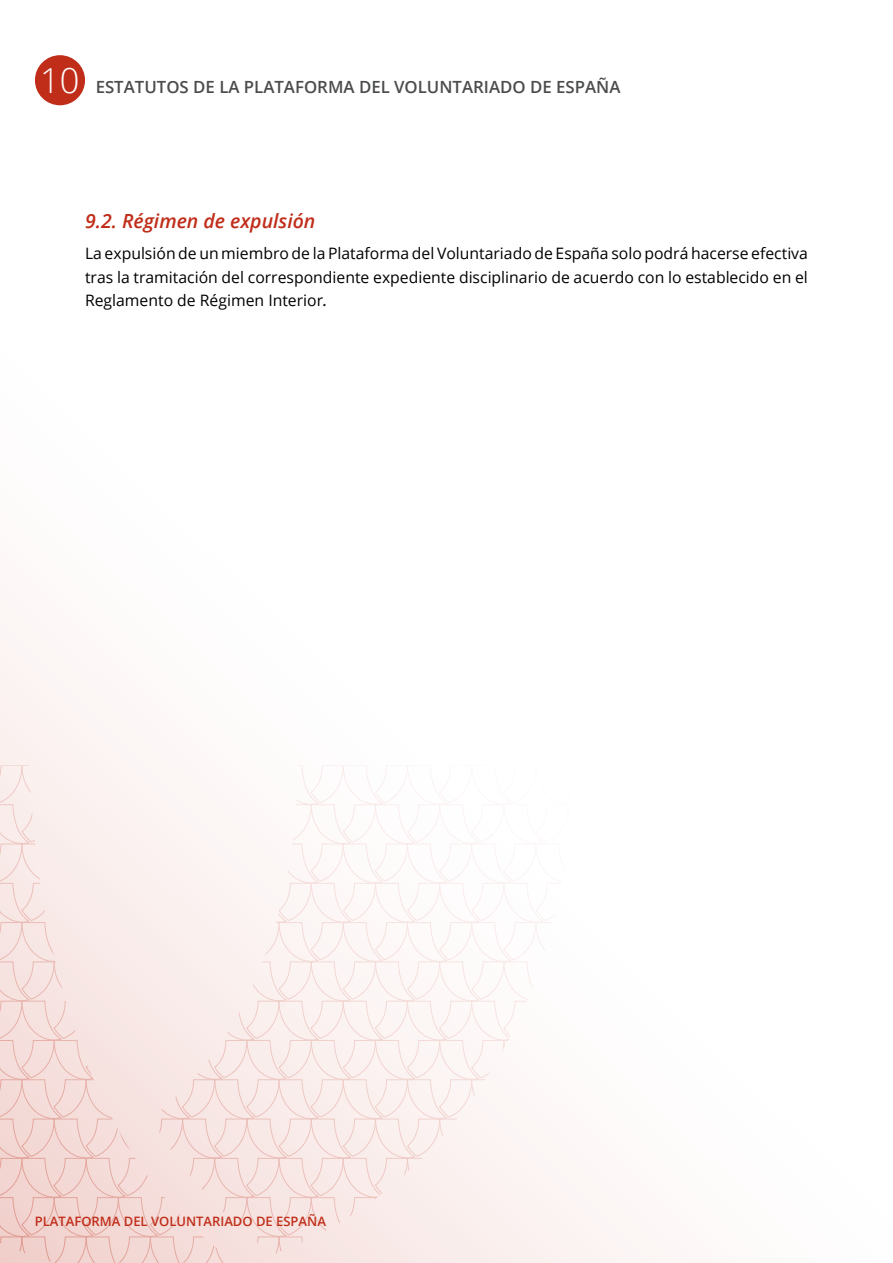
<style>
.page{position:relative;width:893px;height:1263px;background:#fff}
.page>*{position:absolute;margin:0;border:0;box-sizing:border-box;transform-origin:0 0}
.t1{font:300 34.5px "Open Sans";color:#fff}
._1_1__subarticulo{font:italic 600 19.5px "Open Sans";color:#c02d19}
.t2{font:600 16.8px "Open Sans";color:#4b4c4d}
.t3{font:15.75px/23.2px "Open Sans";color:#000;text-align:justify}
.t4{font:600 13.05px "Open Sans";color:#c02d19}
.s1{font-weight:600;font-style:italic;color:#231f20}
</style>
<div class="page">
<div style="left:35px;top:55px;width:50px;height:50px;background:#c02d19;border-radius:50%"></div>
<svg style="left:0;top:765px;width:571px;height:498px"></svg>
<h1 class="t1" style="left:40px;top:57px;width:41px">10</h1>
<p class="t2" style="left:96px;top:76px;width:526px">ESTATUTOS DE LA PLATAFORMA DEL VOLUNTARIADO DE ESPAÑA</p>
<p class="_1_1__subarticulo" style="left:85px;top:207px;width:232px">9.2. Régimen de expulsión</p>
<p class="t3" style="left:85px;top:242px;width:724px">La expulsión de un miembro de la Plataforma del Voluntariado de España solo podrá hacerse efectiva tras la tramitación del correspondiente expediente disciplinario de acuerdo con lo establecido en el Reglamento de Régimen Interior<span class="s1">.</span></p>
<p class="t4" style="left:35px;top:1212px;width:293px">PLATAFORMA DEL VOLUNTARIADO DE ESPAÑA</p>
</div>
